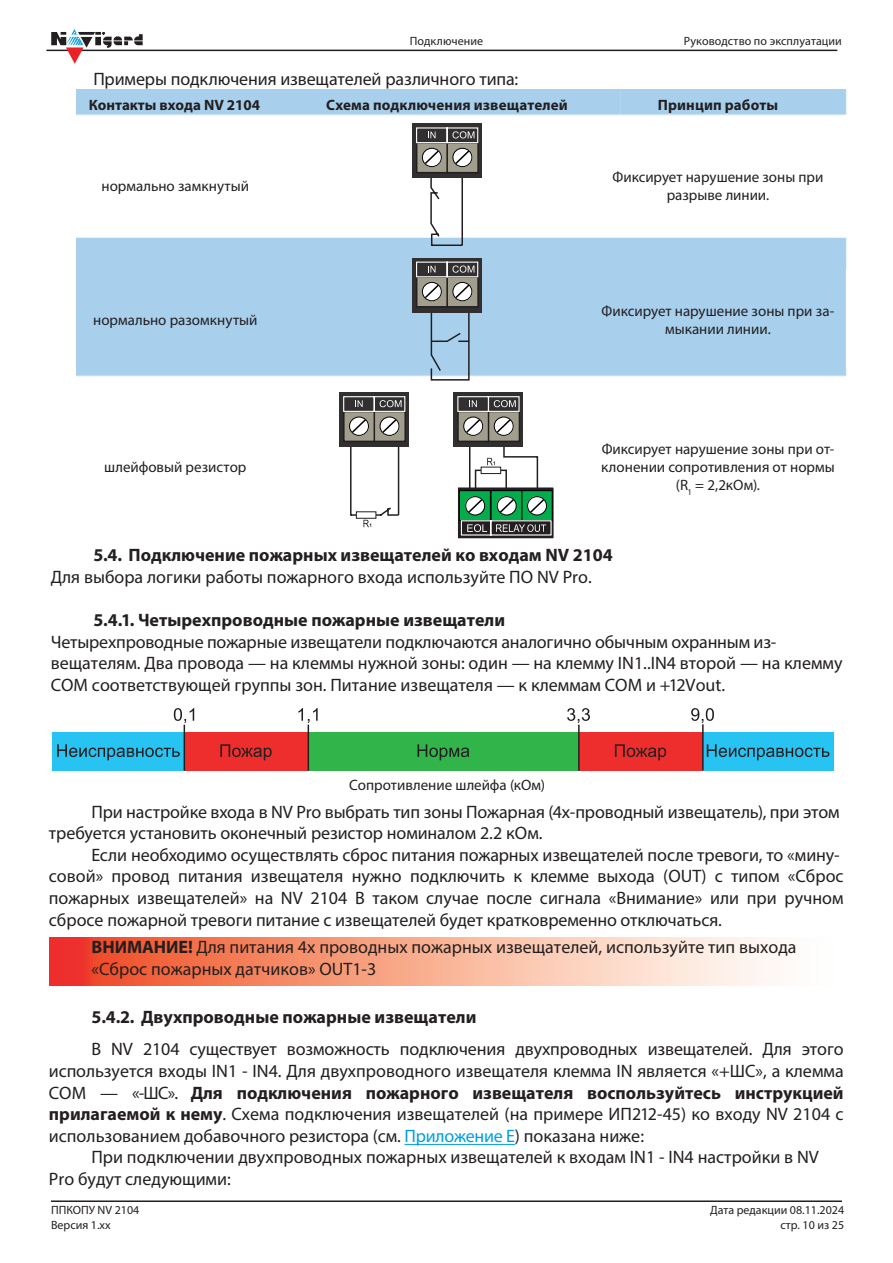
<style>
.page{position:relative;width:893px;height:1263px;background:#fff}
.page>*{position:absolute;margin:0;border:0;box-sizing:border-box;transform-origin:0 0}
.t1{font:18px/21.6px "Myriad Pro";color:#231f20}
.t2{font:700 18px "Myriad Pro";color:#231f20}
.t3{font:15px/18px "Myriad Pro";color:#231f20;text-align:center}
.t4{font:700 15px "Myriad Pro";letter-spacing:.005em;color:#231f20}
.t5{font:12px/14.4px "Myriad Pro";letter-spacing:.005em;color:#231f20;text-align:right}
.s1{font-weight:700}
.s2{color:#009ee3}
</style>
<div class="page">
<img style="left:77px;top:90px;width:770px;height:337px">
<hr style="left:51px;top:1200px;width:791px;height:2px;background:#231f20">
<svg style="left:430px;top:178px;width:34px;height:69px"></svg>
<div style="left:412px;top:124px;width:70px;height:54px;background:#312f30"></div>
<div style="left:417px;top:143px;width:31px;height:30px;background:#a29e8d"></div>
<div style="left:416px;top:142px;width:32px;height:31px;border:2px solid #231f20"></div>
<div style="left:422px;top:148px;width:20px;height:19px;border:1px solid #000002;border-radius:50%"></div>
<div style="left:447px;top:143px;width:31px;height:30px;background:#a29e8d"></div>
<div style="left:446px;top:142px;width:33px;height:31px;border:2px solid #231f20"></div>
<div style="left:453px;top:148px;width:19px;height:19px;background:#5d5d5c;border-radius:50%"></div>
<div style="left:452px;top:148px;width:20px;height:19px;border:1px solid #000002;border-radius:50%"></div>
<svg style="left:416px;top:127px;width:63px;height:39px"></svg>
<svg style="left:430px;top:312px;width:40px;height:69px;background:#9abbd2"></svg>
<div style="left:412px;top:258px;width:70px;height:54px;background:#312f30"></div>
<div style="left:417px;top:277px;width:31px;height:30px;background:#a29e8d"></div>
<div style="left:416px;top:276px;width:32px;height:32px;border:2px solid #231f20"></div>
<div style="left:422px;top:282px;width:20px;height:19px;border:1px solid #000002;border-radius:50%"></div>
<div style="left:447px;top:277px;width:31px;height:30px;background:#a29e8d"></div>
<div style="left:446px;top:276px;width:33px;height:32px;border:2px solid #231f20"></div>
<div style="left:453px;top:282px;width:19px;height:19px;background:#3f3f3f;border-radius:50%"></div>
<div style="left:452px;top:282px;width:20px;height:19px;border:1px solid #000002;border-radius:50%"></div>
<svg style="left:416px;top:261px;width:63px;height:39px"></svg>
<svg style="left:350px;top:447px;width:50px;height:80px"></svg>
<div style="left:339px;top:393px;width:70px;height:54px;background:#312f30"></div>
<div style="left:344px;top:411px;width:31px;height:30px;background:#a29e8d"></div>
<div style="left:343px;top:411px;width:32px;height:31px;border:2px solid #231f20"></div>
<div style="left:349px;top:417px;width:20px;height:19px;border:1px solid #000002;border-radius:50%"></div>
<svg style="left:350px;top:418px;width:18px;height:16px"></svg>
<div style="left:374px;top:411px;width:31px;height:30px;background:#a29e8d"></div>
<div style="left:374px;top:411px;width:32px;height:31px;border:2px solid #231f20"></div>
<div style="left:380px;top:417px;width:19px;height:19px;border:1px solid #000002;border-radius:50%"></div>
<svg style="left:381px;top:418px;width:17px;height:16px"></svg>
<svg style="left:343px;top:396px;width:63px;height:16px"></svg>
<div style="left:457px;top:487px;width:97px;height:52px;background:#231f20"></div>
<div style="left:457px;top:486px;width:98px;height:53px;border:1px solid #fff"></div>
<div style="left:521px;top:491px;width:31px;height:29px;background:#03ad4c"></div>
<div style="left:521px;top:490px;width:32px;height:31px;border:1px solid #000002"></div>
<div style="left:527px;top:496px;width:19px;height:19px;background:#399561;border-radius:50%"></div>
<div style="left:527px;top:496px;width:20px;height:19px;border:1px solid #000002;border-radius:50%"></div>
<svg style="left:528px;top:498px;width:18px;height:16px"></svg>
<div style="left:491px;top:491px;width:31px;height:29px;background:#03ad4c"></div>
<div style="left:497px;top:496px;width:19px;height:19px;background:#457f5f;border-radius:50%"></div>
<div style="left:497px;top:496px;width:20px;height:19px;border:1px solid #000002;border-radius:50%"></div>
<svg style="left:498px;top:498px;width:17px;height:16px"></svg>
<div style="left:459px;top:491px;width:31px;height:29px;background:#03ad4c"></div>
<div style="left:459px;top:490px;width:32px;height:31px;border:1px solid #000002"></div>
<div style="left:465px;top:496px;width:20px;height:19px;border:1px solid #000002;border-radius:50%"></div>
<svg style="left:467px;top:498px;width:17px;height:16px"></svg>
<svg style="left:460px;top:520px;width:92px;height:16px"></svg>
<div style="left:475px;top:470px;width:32px;height:20px;border:2px solid #231f20"></div>
<div style="left:481px;top:467px;width:20px;height:7px;background:#fff"></div>
<div style="left:481px;top:467px;width:20px;height:7px;border:1px solid #231f20"></div>
<hr style="left:469px;top:445px;width:1px;height:45px;background:#231f20">
<svg style="left:487px;top:458px;width:8px;height:7px"></svg>
<svg style="left:502px;top:447px;width:37px;height:44px"></svg>
<div style="left:454px;top:393px;width:69px;height:54px;background:#312f30"></div>
<div style="left:458px;top:411px;width:31px;height:30px;background:#a29e8d"></div>
<div style="left:457px;top:411px;width:33px;height:31px;border:2px solid #231f20"></div>
<div style="left:464px;top:417px;width:19px;height:19px;background:#797873;border-radius:50%"></div>
<div style="left:463px;top:417px;width:20px;height:19px;border:1px solid #000002;border-radius:50%"></div>
<svg style="left:465px;top:418px;width:17px;height:16px"></svg>
<div style="left:488px;top:411px;width:31px;height:30px;background:#a29e8d"></div>
<div style="left:488px;top:411px;width:32px;height:31px;border:2px solid #231f20"></div>
<div style="left:494px;top:417px;width:20px;height:19px;border:1px solid #000002;border-radius:50%"></div>
<svg style="left:495px;top:418px;width:17px;height:16px"></svg>
<svg style="left:457px;top:396px;width:63px;height:16px"></svg>
<div style="left:53px;top:732px;width:131px;height:39px;background:#27c3f3"></div>
<svg style="left:57px;top:744px;width:123px;height:16px"></svg>
<div style="left:702px;top:732px;width:132px;height:39px;background:#27c3f3"></div>
<svg style="left:707px;top:744px;width:122px;height:16px"></svg>
<div style="left:184px;top:732px;width:124px;height:39px;background:#ee2d2d"></div>
<svg style="left:220px;top:744px;width:52px;height:16px"></svg>
<div style="left:578px;top:732px;width:124px;height:39px;background:#ee2d2d"></div>
<svg style="left:615px;top:744px;width:51px;height:16px"></svg>
<div style="left:308px;top:732px;width:271px;height:39px;background:#31b44a"></div>
<svg style="left:417px;top:744px;width:52px;height:16px"></svg>
<svg style="left:567px;top:708px;width:23px;height:15px"></svg>
<svg style="left:298px;top:708px;width:20px;height:15px"></svg>
<hr style="left:184px;top:725px;width:1px;height:46px;background:#231f20">
<hr style="left:308px;top:725px;width:1px;height:46px;background:#231f20">
<hr style="left:578px;top:725px;width:2px;height:46px;background:#231f20">
<hr style="left:702px;top:724px;width:2px;height:46px;background:#231f20">
<svg style="left:691px;top:708px;width:23px;height:15px"></svg>
<svg style="left:174px;top:708px;width:20px;height:15px"></svg>
<svg style="left:49px;top:937px;width:726px;height:48px;background:#f7a58c"></svg>
<hr style="left:404px;top:1144px;width:111px;height:1px;background:#009ee3">
<hr style="left:46px;top:50px;width:791px;height:1px;background:#231f20">
<svg style="left:51px;top:29px;width:92px;height:35px"></svg>
<p class="t5" style="left:410px;top:34px;width:75px">Подключение</p>
<p class="t5" style="left:684px;top:34px;width:160px">Руководство по эксплуатации</p>
<p class="t1" style="left:93px;top:68px;width:426px">Примеры подключения извещателей различного типа:</p>
<p class="t4" style="left:89px;top:95px;width:173px">Контакты входа NV 2104</p>
<p class="t4" style="left:326px;top:95px;width:243px">Схема подключения извещателей</p>
<p class="t4" style="left:658px;top:95px;width:122px">Принцип работы</p>
<p class="t3" style="left:101px;top:176px;width:149px">нормально замкнутый</p>
<p class="t3" style="left:612px;top:167px;width:212px">Фиксирует нарушение зоны при разрыве линии.</p>
<p class="t3" style="left:93px;top:311px;width:166px">нормально разомкнутый</p>
<p class="t3" style="left:602px;top:302px;width:234px">Фиксирует нарушение зоны при за&shy;мыкании линии.</p>
<p class="t3" style="left:104px;top:457px;width:144px">шлейфовый резистор</p>
<p class="t3" style="left:601px;top:439px;width:235px">Фиксирует нарушение зоны при от&shy;клонении сопротивления от нормы (R<sub>1</sub> = 2,2кОм).</p>
<p class="t2" style="left:93px;top:543px;width:521px">5.4. Подключение пожарных извещателей ко входам NV 2104</p>
<p class="t1" style="left:51px;top:566px;width:542px">Для выбора логики работы пожарного входа используйте ПО NV Pro.</p>
<p class="t2" style="left:93px;top:608px;width:413px">5.4.1. Четырехпроводные пожарные извещатели</p>
<p class="t1" style="left:51px;top:631px;width:793px">Четырехпроводные пожарные извещатели подключаются аналогично обычным охранным из&shy;вещателям. Два провода — на клеммы нужной зоны: один — на клемму IN1..IN4 второй — на клемму<br>COM соответствующей группы зон. Питание извещателя — к клеммам COM и +12Vout.</p>
<p class="t3" style="left:349px;top:776px;width:197px">Сопротивление шлейфа (кОм)</p>
<p class="t1" style="left:49px;top:800px;width:792px;text-indent:43px">При настройке входа в NV Pro выбрать тип зоны Пожарная (4х-проводный извещатель), при этом требуется установить оконечный резистор номиналом 2.2 кОм.</p>
<p class="t1" style="left:49px;top:844px;width:796px;text-indent:43px">Если необходимо осуществлять сброс питания пожарных извещателей после тревоги, то «мину&shy;совой» провод питания извещателя нужно подключить к клемме выхода (OUT) с типом «Сброс пожарных извещателей» на NV 2104 В таком случае после сигнала «Внимание» или при ручном сбросе пожарной тревоги питание с извещателей будет кратковременно отключаться.</p>
<p class="t1" style="left:92px;top:936px;width:706px"><span class="s1">ВНИМАНИЕ!</span> Для питания 4х проводных пожарных извещателей, используйте тип выхода «Сброс пожарных датчиков» OUT1-3</p>
<p class="t2" style="left:92px;top:1005px;width:386px">5.4.2. Двухпроводные пожарные извещатели</p>
<p class="t1" style="left:49px;top:1038px;width:796px;text-align:justify;text-indent:43px">В NV 2104 существует возможность подключения двухпроводных извещателей. Для этого используется входы IN1 - IN4. Для двухпроводного извещателя клемма IN является «+ШС», а клемма COM — «-ШС». <span class="s1">Для подключения пожарного извещателя воспользуйтесь инструкцией прилагаемой к нему</span>. Схема подключения извещателей (на примере ИП212-45) ко входу NV 2104 с использованием добавочного резистора (см. <span class="s2">Приложение Е</span>) показана ниже:</p>
<p class="t1" style="left:49px;top:1146px;width:771px;text-indent:43px">При подключении двухпроводных пожарных извещателей к входам IN1 - IN4 настройки в NV<br>Pro будут следующими:</p>
<p class="t5" style="left:710px;top:1203px;width:135px">Дата редакции 08.11.2024 стр. 10 из 25</p>
</div>
